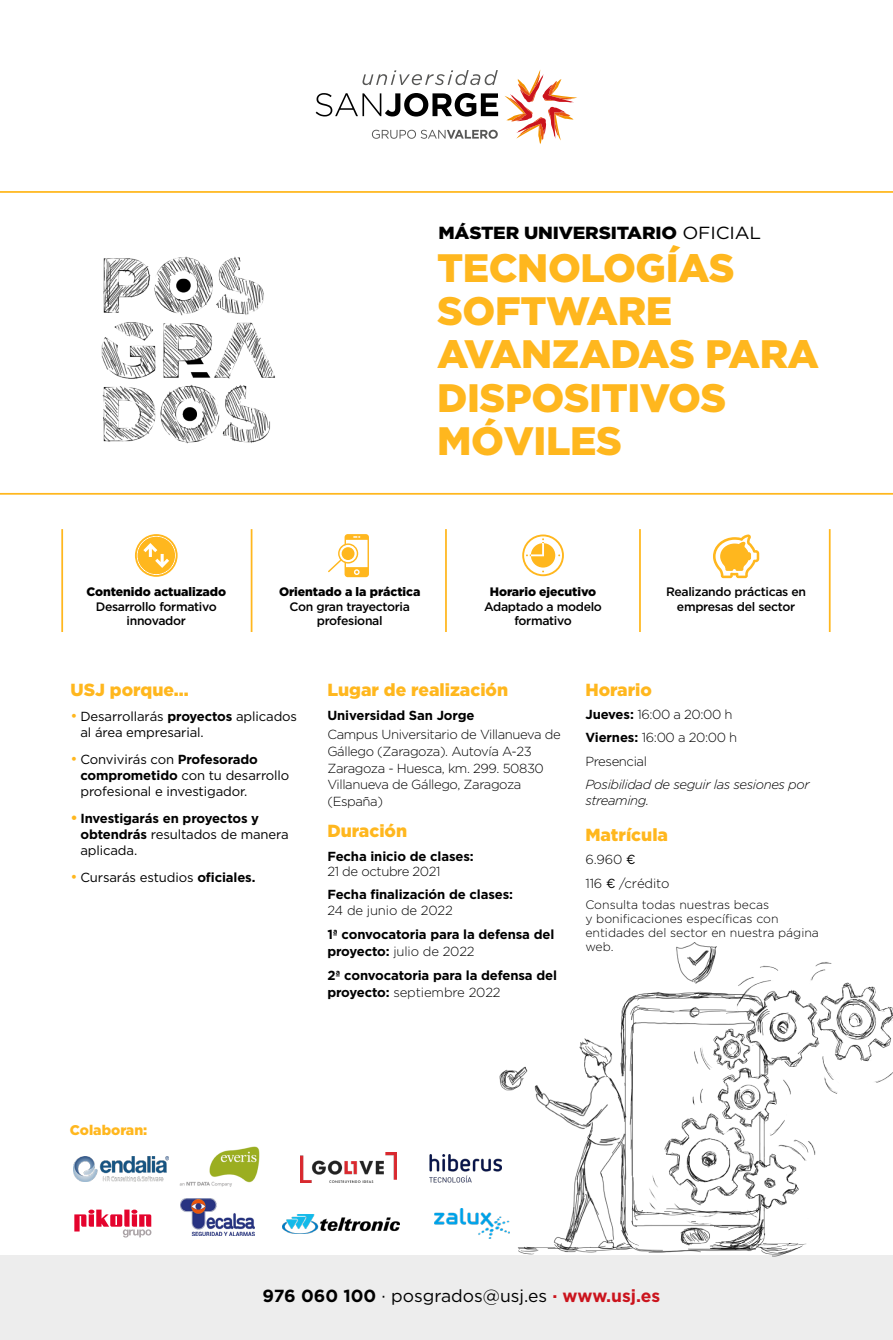
<style>
.page{position:relative;width:893px;height:1340px;background:#fff}
.page>*{position:absolute;margin:0;border:0;box-sizing:border-box;transform-origin:0 0}
.t1{font:900 39.73px/43.4px "Gotham";letter-spacing:-.01em;color:#ffb71e}
.t2{font:900 17.5px "Gotham";color:#ffb71e}
.t3{font:17.5px "Gotham";color:#000}
.t4{font:900 17.5px "Gotham";letter-spacing:-.01em;color:#000;scale:1.08 1}
.t5{font:900 14px "Gotham";color:#ffb71e}
.t6{font:700 13.12px/16.6px "Gotham";letter-spacing:-.01em;color:#000}
.t7{font:300 13.12px/16.6px "Gotham";letter-spacing:-.03em;color:#000}
.t8{font:13.12px/15.8px "Gotham";letter-spacing:-.01em;color:#000}
.t9{font:italic 300 13.12px/15.8px "Gotham";letter-spacing:-.03em;color:#000}
.t10{font:300 13.12px/23.3px "Gotham";letter-spacing:-.01em;color:#000}
.t11{font:500 12.25px/14.3px "Gotham";letter-spacing:-.025em;color:#000;text-align:center}
.t12{font:300 12.25px/14px "Gotham";color:#000}
.t13{font:900 12.25px "Gotham";letter-spacing:-.005em;color:#000}
.s1{font-weight:400}
.s2{font-size:14.88px;color:#ffb71e}
.s3{font-weight:700}
.s4{font-weight:300}
.s5{font-weight:700;color:#cb141d}
</style>
<div class="page">
<svg style="left:0;top:191px;width:893px;height:303px"></svg>
<hr style="left:251px;top:529px;width:1px;height:103px;background:#ffb71e">
<hr style="left:445px;top:529px;width:2px;height:103px;background:#ffb71e">
<hr style="left:639px;top:529px;width:2px;height:103px;background:#ffb71e">
<hr style="left:829px;top:529px;width:2px;height:103px;background:#ffb71e">
<hr style="left:61px;top:529px;width:2px;height:103px;background:#ffb71e">
<svg style="left:362px;top:70px;width:136px;height:15px"></svg>
<svg style="left:505px;top:69px;width:72px;height:75px"></svg>
<svg style="left:372px;top:130px;width:126px;height:9px"></svg>
<svg style="left:316px;top:93px;width:182px;height:24px"></svg>
<svg style="left:74px;top:1209px;width:77px;height:28px"></svg>
<img style="left:73px;top:1156px;width:95px;height:25px">
<div style="left:0;top:1255px;width:893px;height:84px;background:#ededed"></div>
<img style="left:80px;top:209px;width:218px;height:267px">
<img style="left:499px;top:942px;width:394px;height:315px">
<img style="left:300px;top:1152px;width:97px;height:30px">
<img style="left:429px;top:1154px;width:72px;height:29px">
<img style="left:283px;top:1214px;width:116px;height:19px">
<img style="left:180px;top:1198px;width:74px;height:37px">
<img style="left:434px;top:1207px;width:75px;height:31px">
<img style="left:179px;top:1146px;width:81px;height:41px">
<svg style="left:135px;top:534px;width:43px;height:43px"></svg>
<svg style="left:328px;top:534px;width:41px;height:43px"></svg>
<svg style="left:522px;top:534px;width:42px;height:42px"></svg>
<svg style="left:713px;top:534px;width:46px;height:44px"></svg>
<h2 class="t4" style="left:438px;top:222px;width:300px">MÁSTER UNIVERSITARIO <span class="s1">OFICIAL</span></h2>
<p class="t13" style="left:86px;top:585px;width:141px">Contenido actualizado</p>
<p class="t11" style="left:96px;top:599px;width:123px">Desarrollo formativo innovador</p>
<h1 class="t1" style="left:437px;top:245px;width:383px">TECNOLOGÍAS<br>SOFTWARE<br>AVANZADAS PARA<br>DISPOSITIVOS<br>MÓVILES</h1>
<p class="t13" style="left:279px;top:585px;width:143px">Orientado a la práctica</p>
<p class="t11" style="left:289px;top:599px;width:122px">Con gran trayectoria profesional</p>
<p class="t13" style="left:490px;top:585px;width:108px">Horario ejecutivo</p>
<p class="t11" style="left:484px;top:599px;width:119px">Adaptado a modelo formativo</p>
<p class="t11" style="left:666px;top:584px;width:142px">Realizando prácticas en empresas del sector</p>
<h2 class="t2" style="left:70px;top:679px;width:120px">USJ porque...</h2>
<p class="t8" style="left:80px;top:708px;width:218px;text-indent:-10px"><span class="s2">•</span> Desarrollarás <span class="s3">proyectos</span> aplicados al área empresarial.</p>
<p class="t8" style="left:80px;top:751px;width:210px;text-indent:-10px"><span class="s2">•</span> Convivirás con <span class="s3">Profesorado comprometido</span> con tu desarrollo profesional e investigador.</p>
<p class="t6" style="left:80px;top:810px;width:210px;line-height:15.8px;text-indent:-10px"><span class="s2">•</span> Investigarás en proyectos y obtendrás <span class="s1">resultados de manera aplicada.</span></p>
<p class="t8" style="left:70px;top:869px;width:186px"><span class="s2">•</span> Cursarás estudios <span class="s3">oficiales.</span></p>
<h2 class="t2" style="left:327px;top:679px;width:182px">Lugar de realización</h2>
<p class="t6" style="left:327px;top:707px;width:149px">Universidad San Jorge</p>
<p class="t7" style="left:327px;top:726px;width:235px">Campus Universitario de Villanueva de<br>Gállego (Zaragoza). Autovía A-23<br>Zaragoza - Huesca, km. 299. 50830<br>Villanueva de Gállego, Zaragoza (España)</p>
<h2 class="t2" style="left:327px;top:821px;width:81px">Duración</h2>
<p class="t6" style="left:327px;top:847px;width:148px">Fecha inicio de clases:</p>
<p class="t7" style="left:327px;top:863px;width:115px">21 de octubre 2021</p>
<p class="t6" style="left:327px;top:886px;width:187px">Fecha finalización de clases:</p>
<p class="t10" style="left:327px;top:898px;width:127px">24 de junio de 2022</p>
<p class="t6" style="left:327px;top:926px;width:228px">1ª convocatoria para la defensa del proyecto: <span class="s4">julio de 2022</span></p>
<p class="t6" style="left:327px;top:966px;width:231px">2ª convocatoria para la defensa del proyecto: <span class="s4">septiembre 2022</span></p>
<h2 class="t2" style="left:585px;top:679px;width:68px">Horario</h2>
<p class="t7" style="left:585px;top:702px;width:153px;line-height:23.3px"><span class="s3">Jueves:</span> 16:00 a 20:00 h<br><span class="s3">Viernes:</span> 16:00 a 20:00 h<br>Presencial</p>
<p class="t9" style="left:585px;top:776px;width:226px">Posibilidad de seguir las sesiones por streaming.</p>
<h2 class="t2" style="left:585px;top:824px;width:84px">Matrícula</h2>
<p class="t10" style="left:585px;top:847px;width:86px">6.960 <span class="s1">¤<br></span>116 <span class="s1">¤</span> /crédito</p>
<p class="t12" style="left:585px;top:897px;width:235px">Consulta todas nuestras becas<br>y bonificaciones específicas con entidades del sector en nuestra página web.</p>
<p class="t5" style="left:70px;top:1121px;width:79px">Colaboran:</p>
<h2 class="t3" style="left:262px;top:1286px;width:400px"><span class="s3">976 060 100</span> · posgrados@usj.es <span class="s5">· www.usj.es</span></h2>
</div>
